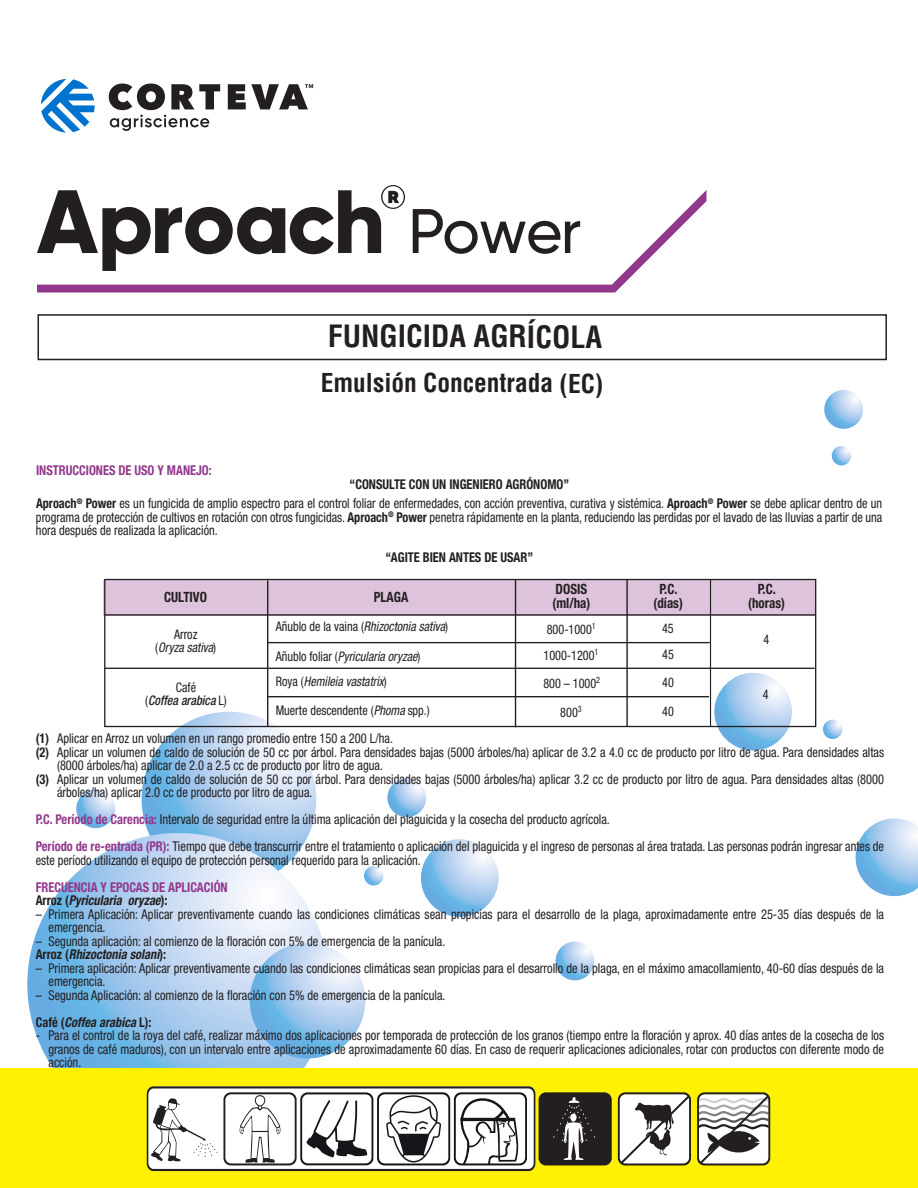
<style>
.page{position:relative;width:918px;height:1188px;background:#fff}
.page>*{position:absolute;margin:0;border:0;box-sizing:border-box;transform-origin:0 0}
.t1{font:700 condensed 30px "Helvetica";color:#231f20}
.t2{font:700 condensed 25.5px "Helvetica";color:#231f20}
.t3{font:700 condensed 14.1px/14.2px "Helvetica Neue LT Std";color:#231f20;text-align:center;scale:.92 1}
.t4{font:condensed 13.5px/13.5px "Helvetica Neue LT Std";color:#231f20;scale:.92 1}
.t5{font:condensed 13.5px/19.5px "Helvetica Neue LT Std";color:#231f20;text-align:center;scale:.91 1}
.t6{font:700 condensed 13.5px/13.5px "Helvetica Neue LT Std";color:#91388c;scale:.92 1}
.t7{font:700 condensed 13.5px "Helvetica Neue LT Std";color:#231f20;scale:.92 1}
.t8{font:condensed 13.2px/28.2px "Helvetica Neue LT Std";color:#231f20;scale:.92 1}
.t9{font:italic condensed 13.2px/13.2px "Helvetica Neue LT Std";color:#231f20;text-align:center;scale:.92 1}
.t10{font:italic 500 condensed 13.2px/13.2px "Helvetica Neue LT Std";color:#231f20;text-align:center;scale:.92 1}
.s1{font-weight:700}
.s2{font-style:italic}
.s3{font-style:normal}
.s4{font-weight:400;font-style:normal}
.s5{font-weight:700;color:#91388c}
.s6{color:#231f20}
.s7{font-style:italic;color:#231f20}
.s8{font-weight:700;font-style:italic}
</style>
<div class="page">
<svg style="left:142px;top:712px;width:174px;height:174px;background:#aed0ef"></svg>
<svg style="left:27px;top:833px;width:303px;height:302px;background:#aaceed"></svg>
<svg style="left:250px;top:943px;width:115px;height:116px;background:#a2caed"></svg>
<svg style="left:421px;top:839px;width:78px;height:78px;background:#a3cbed"></svg>
<svg style="left:714px;top:673px;width:78px;height:78px;background:#a4cbed"></svg>
<svg style="left:856px;top:818px;width:62px;height:78px"></svg>
<svg style="left:387px;top:778px;width:39px;height:39px"></svg>
<svg style="left:556px;top:942px;width:38px;height:38px"></svg>
<svg style="left:76px;top:789px;width:39px;height:39px"></svg>
<svg style="left:824px;top:390px;width:39px;height:39px"></svg>
<svg style="left:832px;top:446px;width:19px;height:19px"></svg>
<svg style="left:823px;top:720px;width:19px;height:19px"></svg>
<svg style="left:364px;top:866px;width:19px;height:20px"></svg>
<div style="left:103px;top:580px;width:713px;height:35px;background:#dec3dc"></div>
<div style="left:104px;top:579px;width:712px;height:148px;border:1px solid #231f20"></div>
<hr style="left:267px;top:580px;width:1px;height:146px;background:#231f20">
<hr style="left:105px;top:668px;width:710px;height:1px;background:#231f20">
<hr style="left:268px;top:642px;width:442px;height:1px;background:#231f20">
<hr style="left:268px;top:696px;width:441px;height:1px;background:#231f20">
<hr style="left:105px;top:614px;width:711px;height:2px;background:#231f20">
<hr style="left:626px;top:580px;width:2px;height:146px;background:#231f20">
<hr style="left:710px;top:580px;width:1px;height:146px;background:#231f20">
<hr style="left:515px;top:580px;width:1px;height:147px;background:#231f20">
<div style="left:0;top:1069px;width:917px;height:119px;background:#fff101"></div>
<svg style="left:697px;top:1092px;width:73px;height:73px;background:#b2b1ae"></svg>
<svg style="left:618px;top:1092px;width:73px;height:73px;background:#c1c0bd"></svg>
<svg style="left:147px;top:1086px;width:465px;height:85px;background:#b6b5ae"></svg>
<svg style="left:41px;top:79px;width:54px;height:54px"></svg>
<svg style="left:228px;top:84px;width:85px;height:25px"></svg>
<svg style="left:109px;top:84px;width:111px;height:47px"></svg>
<svg style="left:37px;top:190px;width:669px;height:103px"></svg>
<svg style="left:37px;top:185px;width:368px;height:86px"></svg>
<svg style="left:413px;top:209px;width:167px;height:45px"></svg>
<div style="left:38px;top:314px;width:849px;height:46px;border:2px solid #231f20"></div>
<h1 class="t1" style="left:328px;top:318px;width:276px">FUNGICIDA AGRÍCOLA</h1>
<h2 class="t2" style="left:321px;top:367px;width:284px">Emulsión Concentrada (EC)</h2>
<p class="t6" style="left:36px;top:463px;width:193px">INSTRUCCIONES DE USO Y MANEJO:</p>
<p class="t5" style="left:36px;top:474px;width:931px"><span class="s1">“CONSULTE CON UN INGENIERO AGRÓNOMO”<br>Aproach</span><sup>®</sup> <span class="s1">Power</span> es un fungicida de amplio espectro para el control foliar de enfermedades, con acción preventiva, curativa y sistémica. <span class="s1">Aproach</span><sup>®</sup> <span class="s1">Power</span> se debe aplicar dentro de un</p>
<p class="t5" style="left:36px;top:510px;width:932px;line-height:13.5px;text-align:left">programa de protección de cultivos en rotación con otros fungicidas. <span class="s1">Aproach</span><sup>®</sup> <span class="s1">Power</span> penetra rápidamente en la planta, reduciendo las perdidas por el lavado de las lluvias a partir de una hora después de realizada la aplicación.</p>
<p class="t7" style="left:386px;top:549px;width:162px">“AGITE BIEN ANTES DE USAR”</p>
<p class="t3" style="left:654px;top:582px;width:33px">P.C. (días)</p>
<p class="t8" style="left:276px;top:612px;width:189px">Añublo de la vaina (<span class="s2">Rhizoctonia sativa</span>)</p>
<p class="t3" style="left:748px;top:582px;width:42px">P.C. (horas)</p>
<p class="t3" style="left:553px;top:582px;width:43px;text-align:left">DOSIS (ml/ha)</p>
<p class="t8" style="left:547px;top:615px;width:55px">800-1000<sup>1</sup></p>
<p class="t3" style="left:164px;top:589px;width:48px">CULTIVO</p>
<p class="t3" style="left:374px;top:589px;width:39px">PLAGA</p>
<p class="t9" style="left:155px;top:628px;width:68px"><span class="s3">Arroz<br>(</span>Oryza sativa<span class="s3">)</span></p>
<p class="t10" style="left:145px;top:681px;width:90px"><span class="s4">Café<br>(</span>Coffea arabica <span class="s4">L)</span></p>
<p class="t8" style="left:662px;top:614px;width:14px">45</p>
<p class="t8" style="left:764px;top:625px;width:8px">4</p>
<p class="t9" style="left:276px;top:645px;width:159px;line-height:24.9px;text-align:left"><span class="s3">Añublo foliar (</span>Pyricularia oryzae<span class="s3">)<br>Roya (</span>Hemileia vastatrix<span class="s3">)</span></p>
<p class="t8" style="left:544px;top:641px;width:61px">1000-1200<sup>1</sup></p>
<p class="t8" style="left:560px;top:698px;width:25px">800<sup>3</sup></p>
<p class="t8" style="left:662px;top:640px;width:14px">45<br>40</p>
<p class="t8" style="left:543px;top:669px;width:63px">800 – 1000<sup>2</sup></p>
<p class="t8" style="left:763px;top:680px;width:8px">4</p>
<p class="t8" style="left:276px;top:696px;width:169px">Muerte descendente (<span class="s2">Phoma</span> spp.)</p>
<p class="t8" style="left:662px;top:697px;width:14px">40</p>
<p class="t4" style="left:36px;top:731px;width:390px"><span class="s1">(1)</span> Aplicar en Arroz un volumen en un rango promedio entre 150 a 200 L/ha.</p>
<p class="t4" style="left:36px;top:745px;width:924px"><span class="s1">(2)</span> Aplicar un volumen de caldo de solución de 50 cc por árbol. Para densidades bajas (5000 árboles/ha) aplicar de 3.2 a 4.0 cc de producto por litro de agua. Para densidades altas</p>
<p class="t4" style="left:57px;top:758px;width:356px">(8000 árboles/ha) aplicar de 2.0 a 2.5 cc de producto por litro de agua.</p>
<p class="t4" style="left:36px;top:772px;width:923px"><span class="s1">(3)</span> Aplicar un volumen de caldo de solución de 50 cc por árbol. Para densidades bajas (5000 árboles/ha) aplicar 3.2 cc de producto por litro de agua. Para densidades altas (8000</p>
<p class="t4" style="left:57px;top:785px;width:279px">árboles/ha) aplicar 2.0 cc de producto por litro de agua.</p>
<p class="t4" style="left:36px;top:806px;width:924px;line-height:27px"><span class="s5">P.C. Período de Carencia:</span> Intervalo de seguridad entre la última aplicación del plaguicida y la cosecha del producto agrícola.<br><span class="s5">Período de re-entrada (PR):</span> Tiempo que debe transcurrir entre el tratamiento o aplicación del plaguicida y el ingreso de personas al área tratada. Las personas podrán ingresar antes de</p>
<p class="t5" style="left:36px;top:850px;width:425px">este período utilizando el equipo de protección personal requerido para la aplicación.</p>
<p class="t6" style="left:36px;top:880px;width:210px">FRECUENCIA Y EPOCAS DE APLICACIÓN<br><span class="s6">Arroz (</span><span class="s7">Pyricularia oryzae</span><span class="s6">):</span></p>
<p class="t4" style="left:49px;top:907px;width:910px;text-indent:-13px">– Primera Aplicación: Aplicar preventivamente cuando las condiciones climáticas sean propicias para el desarrollo de la plaga, aproximadamente entre 25-35 días después de la emergencia.</p>
<p class="t4" style="left:36px;top:934px;width:447px">– Segunda aplicación: al comienzo de la floración con 5% de emergencia de la panícula.<br><span class="s1">Arroz (</span><span class="s8">Rhizoctonia solani</span><span class="s1">):</span></p>
<p class="t4" style="left:49px;top:961px;width:910px;text-indent:-13px">– Primera aplicación: Aplicar preventivamente cuando las condiciones climáticas sean propicias para el desarrollo de la plaga, en el máximo amacollamiento, 40-60 días después de la emergencia.</p>
<p class="t4" style="left:36px;top:981px;width:447px;line-height:27px">– Segunda Aplicación: al comienzo de la floración con 5% de emergencia de la panícula.<br><span class="s1">Café (</span><span class="s8">Coffea arabica</span> <span class="s1">L):</span></p>
<p class="t4" style="left:49px;top:1028px;width:910px;text-align:justify;text-indent:-13px">- Para el control de la roya del café, realizar máximo dos aplicaciones por temporada de protección de los granos (tiempo entre la floración y aprox. 40 días antes de la cosecha de los granos de café maduros), con un intervalo entre aplicaciones de aproximadamente 60 días. En caso de requerir aplicaciones adicionales, rotar con productos con diferente modo de acción.</p>
</div>
